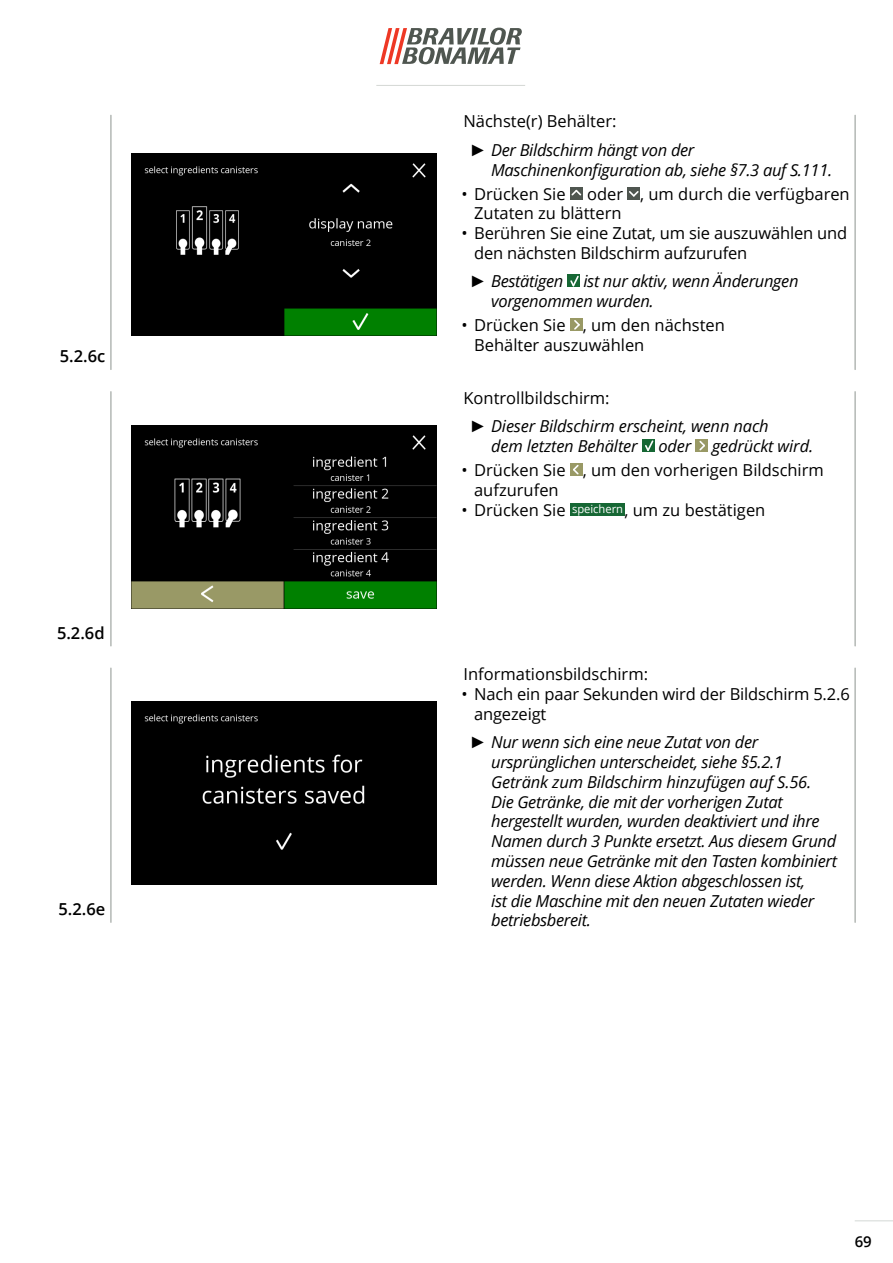
<style>
.page{position:relative;width:893px;height:1263px;background:#fff}
.page>*{position:absolute;margin:0;border:0;box-sizing:border-box;transform-origin:0 0}
.t1{font:italic 16.5px/19.8px "Open Sans";letter-spacing:-.02em;color:#000}
.Body_text{font:16.5px/19.8px "Open Sans";color:#000}
.t2{font:600 16.5px "Open Sans";color:#000}
.t3{font:600 15px "Open Sans";color:#000}
.t4{font:11.25px "Open Sans";color:#fff}
.s1{font-family:"Arial"}
</style>
<div class="page">
<svg style="left:380px;top:28px;width:142px;height:36px"></svg>
<hr style="left:855px;top:1220px;width:38px;height:1px;background:#d4d8d5">
<hr style="left:376px;top:85px;width:149px;height:1px;background:#d4d8d5">
<hr style="left:855px;top:392px;width:1px;height:254px;background:#8e9590">
<hr style="left:111px;top:392px;width:1px;height:254px;background:#8e9590">
<hr style="left:111px;top:115px;width:1px;height:255px;background:#8e9590">
<hr style="left:855px;top:115px;width:1px;height:255px;background:#8e9590">
<hr style="left:855px;top:668px;width:1px;height:254px;background:#8e9590">
<hr style="left:111px;top:668px;width:1px;height:254px;background:#8e9590">
<div style="left:642px;top:439px;width:12px;height:13px;background:#166734"></div>
<svg style="left:645px;top:440px;width:9px;height:11px"></svg>
<div style="left:695px;top:439px;width:13px;height:13px;background:#999965"></div>
<svg style="left:699px;top:440px;width:6px;height:11px"></svg>
<div style="left:570px;top:463px;width:13px;height:13px;background:#999965"></div>
<svg style="left:573px;top:465px;width:6px;height:10px"></svg>
<div style="left:570px;top:503px;width:54px;height:13px;background:#166734"></div>
<img style="left:132px;top:425px;width:305px;height:183px">
<div style="left:132px;top:702px;width:305px;height:182px;background:#000"></div>
<div style="left:570px;top:187px;width:13px;height:13px;background:#4f5650"></div>
<svg style="left:571px;top:189px;width:11px;height:7px"></svg>
<div style="left:627px;top:187px;width:13px;height:13px;background:#4f5650"></div>
<svg style="left:629px;top:191px;width:10px;height:6px"></svg>
<div style="left:567px;top:275px;width:13px;height:12px;background:#166734"></div>
<svg style="left:570px;top:275px;width:9px;height:12px"></svg>
<div style="left:570px;top:318px;width:13px;height:13px;background:#999965"></div>
<svg style="left:574px;top:320px;width:6px;height:10px"></svg>
<img style="left:132px;top:153px;width:305px;height:183px">
<p class="t2" style="left:60px;top:345px;width:47px">5.2.6c</p>
<p class="t2" style="left:57px;top:621px;width:49px">5.2.6d</p>
<p class="t2" style="left:59px;top:898px;width:48px">5.2.6e</p>
<p class="Body_text" style="left:463px;top:111px;width:154px">Nächste(r) Behälter:</p>
<p class="t1" style="left:491px;top:139px;width:343px;text-indent:-21px"><span class="s1">►</span> Der Bildschirm hängt von der<br>Maschinenkonfiguration ab, siehe §7.3 auf S.111.</p>
<p class="Body_text" style="left:461px;top:183px;width:106px">• Drücken Sie</p>
<p class="Body_text" style="left:474px;top:183px;width:377px;text-indent:113px">oder , um durch die verfügbaren<br>Zutaten zu blättern</p>
<p class="Body_text" style="left:474px;top:223px;width:375px;text-indent:-13px">• Berühren Sie eine Zutat, um sie auszuwählen und den nächsten Bildschirm aufzurufen</p>
<p class="t1" style="left:491px;top:271px;width:309px;text-indent:-21px"><span class="s1">►</span> Bestätigen ist nur aktiv, wenn Änderungen vorgenommen wurden.</p>
<p class="Body_text" style="left:474px;top:315px;width:252px;text-indent:-13px">• Drücken Sie , um den nächsten<br>Behälter auszuwählen</p>
<p class="Body_text" style="left:463px;top:387px;width:148px">Kontrollbildschirm:</p>
<p class="t1" style="left:491px;top:416px;width:279px;text-indent:-21px"><span class="s1">►</span> Dieser Bildschirm erscheint, wenn nach dem letzten Behälter</p>
<p class="t1" style="left:658px;top:436px;width:34px">oder</p>
<p class="t1" style="left:712px;top:436px;width:103px">gedrückt wird.</p>
<p class="Body_text" style="left:474px;top:460px;width:351px;text-indent:-13px">• Drücken Sie , um den vorherigen Bildschirm aufzurufen</p>
<p class="Body_text" style="left:461px;top:499px;width:106px">• Drücken Sie</p>
<p class="t4" style="left:572px;top:501px;width:53px">speichern</p>
<p class="Body_text" style="left:624px;top:499px;width:142px">, um zu bestätigen</p>
<p class="Body_text" style="left:463px;top:664px;width:186px">Informationsbildschirm:</p>
<p class="Body_text" style="left:474px;top:684px;width:377px;text-indent:-13px">• Nach ein paar Sekunden wird der Bildschirm 5.2.6 angezeigt</p>
<p class="t1" style="left:491px;top:732px;width:347px;text-indent:-21px"><span class="s1">►</span> Nur wenn sich eine neue Zutat von der ursprünglichen unterscheidet, siehe §5.2.1<br>Getränk zum Bildschirm hinzufügen auf S.56.<br>Die Getränke, die mit der vorherigen Zutat hergestellt wurden, wurden deaktiviert und ihre Namen durch 3 Punkte ersetzt. Aus diesem Grund müssen neue Getränke mit den Tasten kombiniert werden. Wenn diese Aktion abgeschlossen ist,<br>ist die Maschine mit den neuen Zutaten wieder betriebsbereit.</p>
<p class="t3" style="left:855px;top:1232px;width:19px">69</p>
</div>
